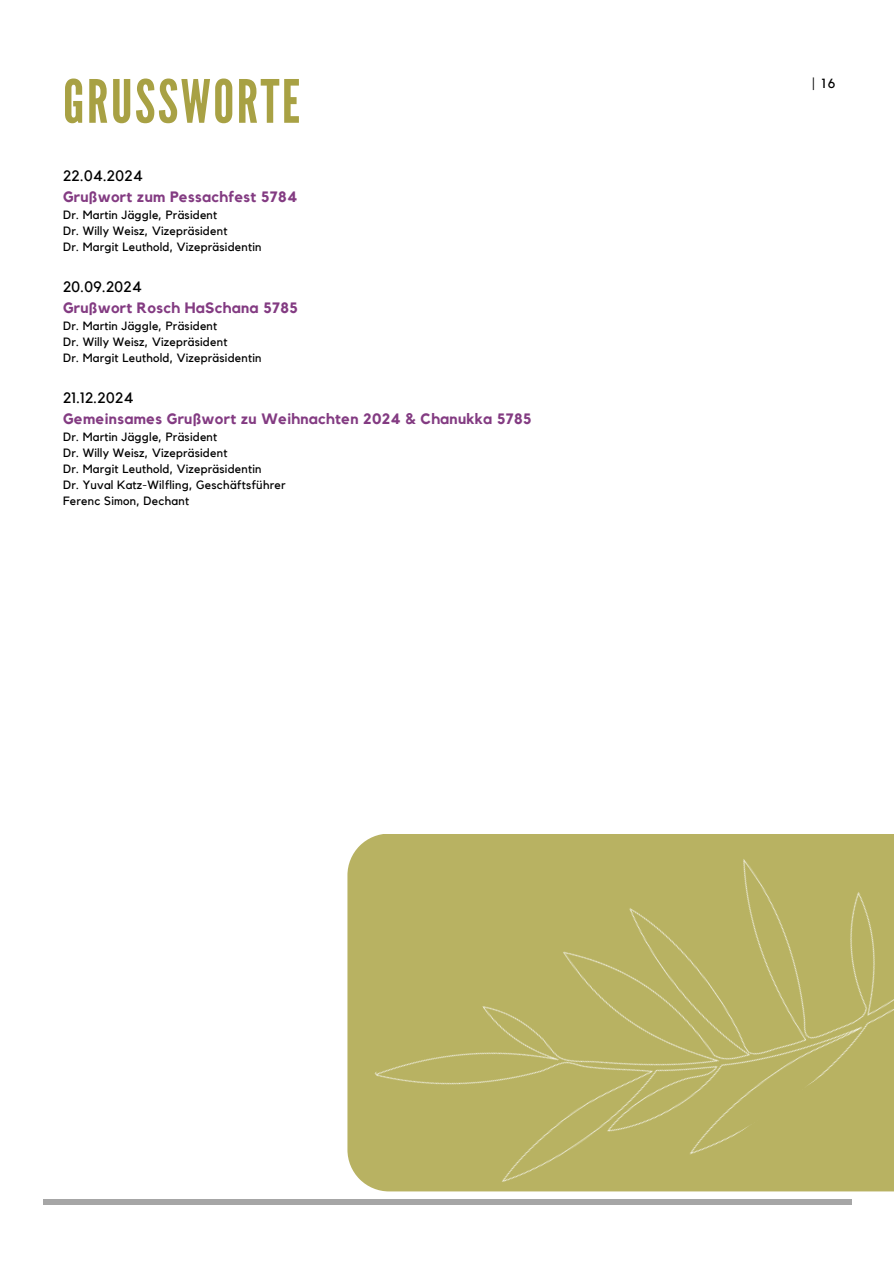
<style>
.page{position:relative;width:894px;height:1264px;background:#fff}
.page>*{position:absolute;margin:0;border:0;box-sizing:border-box;transform-origin:0 0}
.t1{font:59.55px "League Gothic";letter-spacing:.04em;color:#a8a144}
.t2{font:700 15px/21px "Kollektif";letter-spacing:.02em;color:#833b82}
.t3{font:15px "Kollektif";letter-spacing:.02em;color:#000}
.t4{font:13.2px "Kollektif";color:#000}
.t5{font:12px/16px "Kollektif";letter-spacing:.02em;color:#000}
.s1{font-weight:400;color:#000}
</style>
<div class="page">
<div style="left:43px;top:1199px;width:808px;height:5px;background:#a6a6a6"></div>
<svg style="left:347px;top:836px;width:27px;height:353px;background:#bdb86e"></svg>
<img style="left:374px;top:834px;width:519px;height:371px">
<h1 class="t1" style="left:63px;top:67px;width:238px">GRUSSWORTE</h1>
<h3 class="t3" style="left:63px;top:169px;width:81px">22.04.2024</h3>
<p class="t2" style="left:63px;top:187px;width:236px">Grußwort zum Pessachfest 5784</p>
<p class="t5" style="left:63px;top:207px;width:156px">Dr. Martin Jäggle, Präsident</p>
<p class="t5" style="left:63px;top:223px;width:200px">Dr. Willy Weisz, Vizepräsident<br>Dr. Margit Leuthold, Vizepräsidentin</p>
<p class="t2" style="left:63px;top:277px;width:236px"><span class="s1">20.09.2024<br></span>Grußwort Rosch HaSchana 5785</p>
<p class="t5" style="left:63px;top:318px;width:200px">Dr. Martin Jäggle, Präsident<br>Dr. Willy Weisz, Vizepräsident<br>Dr. Margit Leuthold, Vizepräsidentin</p>
<p class="t2" style="left:63px;top:388px;width:470px"><span class="s1">21.12.2024<br></span>Gemeinsames Grußwort zu Weihnachten 2024 &amp; Chanukka 5785</p>
<p class="t5" style="left:63px;top:429px;width:224px">Dr. Martin Jäggle, Präsident<br>Dr. Willy Weisz, Vizepräsident<br>Dr. Margit Leuthold, Vizepräsidentin<br>Dr. Yuval Katz-Wilfling, Geschäftsführer Ferenc Simon, Dechant</p>
<p class="t4" style="left:812px;top:78px;width:24px">| 16</p>
</div>
